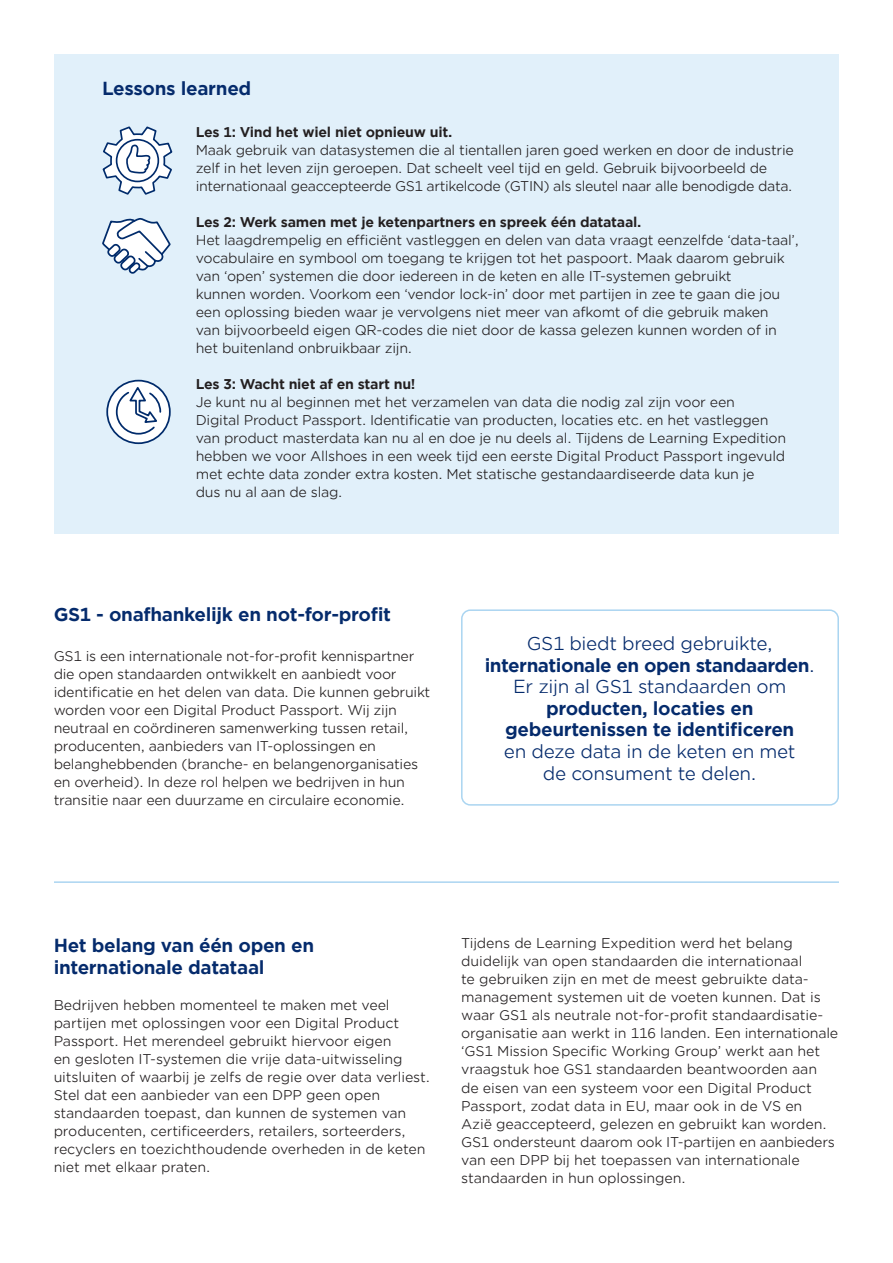
<style>
.page{position:relative;width:893px;height:1263px;background:#fff}
.page>*{position:absolute;margin:0;border:0;box-sizing:border-box;transform-origin:0 0}
.Bodytekst{font:700 18px/21.6px "Gotham Office";letter-spacing:-.02em;color:#052b6c;text-align:center}
.t1{font:18px "Gotham Office";letter-spacing:-.02em;color:#052b6c}
.Bodytekst-2{font:13.5px/18px "Gotham Office";letter-spacing:-.02em;color:#231f20}
.Bodytekst-3{font:700 13.5px "Gotham Office";letter-spacing:-.02em;color:#231f20}
.s1{font-weight:400}
</style>
<div class="page">
<div style="left:54px;top:54px;width:785px;height:480px;background:#e1f0fa"></div>
<div style="left:461px;top:609px;width:378px;height:197px;border:2px solid #aad5f1;border-radius:9px"></div>
<hr style="left:54px;top:881px;width:785px;height:2px;background:#aad5f1">
<svg style="left:102px;top:218px;width:69px;height:56px"></svg>
<svg style="left:106px;top:380px;width:65px;height:64px"></svg>
<svg style="left:102px;top:126px;width:71px;height:69px"></svg>
<p class="Bodytekst" style="left:102px;top:78px;width:151px">Lessons learned</p>
<p class="Bodytekst-3" style="left:196px;top:123px;width:258px">Les 1: Vind het wiel niet opnieuw uit.</p>
<p class="Bodytekst-2" style="left:196px;top:141px;width:600px">Maak gebruik van datasystemen die al tientallen jaren goed werken en door de industrie zelf in het leven zijn geroepen. Dat scheelt veel tijd en geld. Gebruik bijvoorbeeld de</p>
<p class="Bodytekst-2" style="left:196px;top:177px;width:598px">internationaal geaccepteerde GS1 artikelcode (GTIN) als sleutel naar alle benodigde data.</p>
<p class="Bodytekst-3" style="left:196px;top:213px;width:447px">Les 2: Werk samen met je ketenpartners en spreek één datataal.</p>
<p class="Bodytekst-2" style="left:196px;top:231px;width:605px">Het laagdrempelig en efficiënt vastleggen en delen van data vraagt eenzelfde ‘data-taal’, vocabulaire en symbool om toegang te krijgen tot het paspoort. Maak daarom gebruik van ‘open’ systemen die door iedereen in de keten en alle IT-systemen gebruikt</p>
<p class="Bodytekst-2" style="left:196px;top:285px;width:586px">kunnen worden. Voorkom een ‘vendor lock-in’ door met partijen in zee te gaan die jou een oplossing bieden waar je vervolgens niet meer van afkomt of die gebruik maken</p>
<p class="Bodytekst-2" style="left:196px;top:321px;width:583px">van bijvoorbeeld eigen QR-codes die niet door de kassa gelezen kunnen worden of in het buitenland onbruikbaar zijn.</p>
<p class="Bodytekst-3" style="left:196px;top:375px;width:221px">Les 3: Wacht niet af en start nu!</p>
<p class="Bodytekst-2" style="left:196px;top:393px;width:541px">Je kunt nu al beginnen met het verzamelen van data die nodig zal zijn voor een</p>
<p class="Bodytekst-2" style="left:196px;top:411px;width:574px">Digital Product Passport. Identificatie van producten, locaties etc. en het vastleggen</p>
<p class="Bodytekst-2" style="left:196px;top:429px;width:592px;text-align:justify">van product masterdata kan nu al en doe je nu deels al. Tijdens de Learning Expedition hebben we voor Allshoes in een week tijd een eerste Digital Product Passport ingevuld met echte data zonder extra kosten. Met statische gestandaardiseerde data kun je</p>
<p class="Bodytekst-2" style="left:196px;top:483px;width:148px">dus nu al aan de slag.</p>
<p class="Bodytekst" style="left:54px;top:604px;width:339px">GS1 - onafhankelijk en not-for-profit</p>
<p class="Bodytekst-2" style="left:54px;top:647px;width:378px">GS1 is een internationale not-for-profit kennispartner die open standaarden ontwikkelt en aanbiedt voor identificatie en het delen van data. Die kunnen gebruikt worden voor een Digital Product Passport. Wij zijn neutraal en coördineren samenwerking tussen retail, producenten, aanbieders van IT-oplossingen en</p>
<p class="Bodytekst-2" style="left:54px;top:755px;width:366px">belanghebbenden (branche- en belangenorganisaties en overheid). In deze rol helpen we bedrijven in hun transitie naar een duurzame en circulaire economie.</p>
<p class="t1" style="left:527px;top:631px;width:248px">GS1 biedt breed gebruikte,</p>
<p class="Bodytekst" style="left:485px;top:654px;width:332px">internationale en open standaarden<span class="s1">.<br>Er zijn al GS1 standaarden om</span></p>
<p class="Bodytekst" style="left:546px;top:697px;width:209px">producten, locaties en</p>
<p class="Bodytekst" style="left:505px;top:719px;width:291px">gebeurtenissen te identificeren</p>
<p class="t1" style="left:504px;top:739px;width:293px">en deze data in de keten en met</p>
<p class="t1" style="left:543px;top:761px;width:215px">de consument te delen.</p>
<p class="Bodytekst" style="left:54px;top:934px;width:262px">Het belang van één open en</p>
<p class="Bodytekst" style="left:54px;top:956px;width:212px">internationale datataal</p>
<p class="Bodytekst-2" style="left:54px;top:995px;width:337px">Bedrijven hebben momenteel te maken met veel</p>
<p class="Bodytekst-2" style="left:54px;top:1013px;width:347px">partijen met oplossingen voor een Digital Product<br>Passport. Het merendeel gebruikt hiervoor eigen</p>
<p class="Bodytekst-2" style="left:54px;top:1049px;width:350px">en gesloten IT-systemen die vrije data-uitwisseling</p>
<p class="Bodytekst-2" style="left:54px;top:1067px;width:378px">uitsluiten of waarbij je zelfs de regie over data verliest.</p>
<p class="Bodytekst-2" style="left:54px;top:1085px;width:328px">Stel dat een aanbieder van een DPP geen open</p>
<p class="Bodytekst-2" style="left:54px;top:1103px;width:373px">standaarden toepast, dan kunnen de systemen van producenten, certificeerders, retailers, sorteerders, recyclers en toezichthoudende overheden in de keten niet met elkaar praten.</p>
<p class="Bodytekst-2" style="left:461px;top:934px;width:333px">Tijdens de Learning Expedition werd het belang</p>
<p class="Bodytekst-2" style="left:461px;top:952px;width:343px">duidelijk van open standaarden die internationaal</p>
<p class="Bodytekst-2" style="left:461px;top:970px;width:349px">te gebruiken zijn en met de meest gebruikte data-</p>
<p class="Bodytekst-2" style="left:461px;top:988px;width:379px">management systemen uit de voeten kunnen. Dat is waar GS1 als neutrale not-for-profit standaardisatie&shy;organisatie aan werkt in 116 landen. Een internationale ‘GS1 Mission Specific Working Group’ werkt aan het vraagstuk hoe GS1 standaarden beantwoorden aan<br>de eisen van een systeem voor een Digital Product Passport, zodat data in EU, maar ook in de VS en</p>
<p class="Bodytekst-2" style="left:461px;top:1114px;width:375px">Azië geaccepteerd, gelezen en gebruikt kan worden.<br>GS1 ondersteunt daarom ook IT-partijen en aanbieders van een DPP bij het toepassen van internationale</p>
<p class="Bodytekst-2" style="left:461px;top:1168px;width:226px">standaarden in hun oplossingen.</p>
</div>
